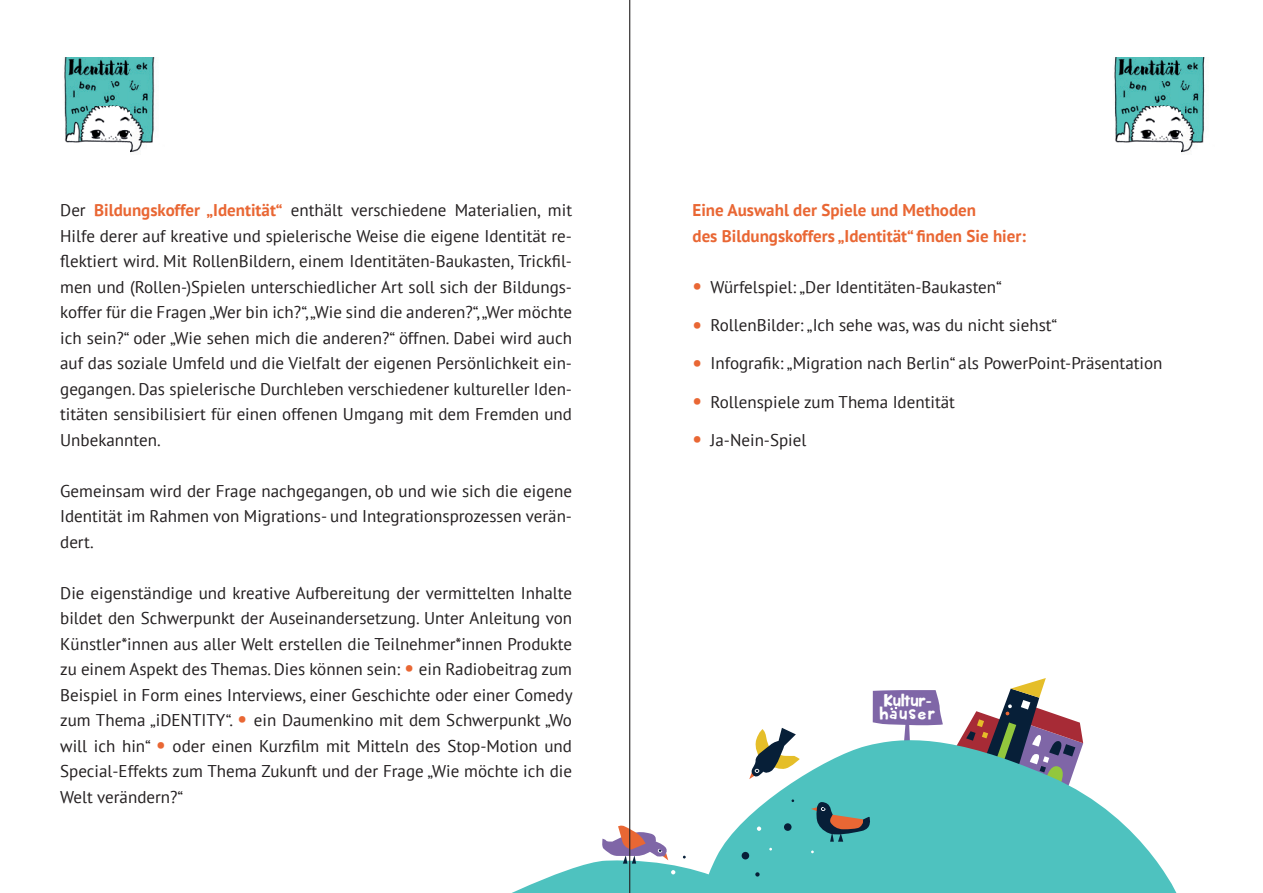
<style>
.page{position:relative;width:1263px;height:893px;background:#fff}
.page>*{position:absolute;margin:0;border:0;box-sizing:border-box;transform-origin:0 0}
.t1{font:700 21.3px/38.2px "PT Sans";color:#e96734;text-align:justify}
.t2{font:16.95px/25.5px "PT Sans";color:#231f20;text-align:justify}
.t3{font:700 16.95px/25.5px "PT Sans";color:#e96734}
.t4{font:15.9px/13.2px "KB Planet Earth";letter-spacing:.04em;color:#fff}
.s1{font-weight:700;color:#e96734}
.s2{font-weight:700;font-size:21.3px;color:#e96734}
</style>
<div class="page">
<svg style="left:873px;top:690px;width:70px;height:44px"></svg>
<svg style="left:963px;top:678px;width:119px;height:56px"></svg>
<img style="left:64px;top:57px;width:91px;height:96px">
<img style="left:1114px;top:57px;width:91px;height:96px">
<svg style="left:743px;top:734px;width:434px;height:159px;fill:#4ec2bf"></svg>
<svg style="left:811px;top:802px;width:61px;height:40px;background:#538987"></svg>
<div style="left:784px;top:823px;width:7px;height:8px;background:#071f38;border-radius:50%"></div>
<svg style="left:512px;top:822px;width:263px;height:71px"></svg>
<svg style="left:749px;top:728px;width:51px;height:52px"></svg>
<hr style="left:629px;top:0;width:1px;height:893px;background:#231f20">
<p class="t2" style="left:60px;top:197px;width:513px">Der <span class="s1">Bildungskoffer „Identität“</span> enthält verschiedene Materialien, mit Hilfe derer auf kreative und spielerische Weise die eigene Identität re&shy;flektiert wird. Mit RollenBildern, einem Identitäten-Baukasten, Trickfil&shy;men und (Rollen-)Spielen unterschiedlicher Art soll sich der Bildungs&shy;koffer für die Fragen „Wer bin ich?“, „Wie sind die anderen?“, „Wer möchte ich sein?“ oder „Wie sehen mich die anderen?“ öffnen. Dabei wird auch auf das soziale Umfeld und die Vielfalt der eigenen Persönlichkeit ein&shy;gegangen. Das spielerische Durchleben verschiedener kultureller Iden&shy;titäten sensibilisiert für einen offenen Umgang mit dem Fremden und Unbekannten.</p>
<p class="t2" style="left:60px;top:478px;width:513px">Gemeinsam wird der Frage nachgegangen, ob und wie sich die eigene Identität im Rahmen von Migrations- und Integrationsprozessen verän&shy;dert.</p>
<p class="t2" style="left:60px;top:580px;width:514px">Die eigenständige und kreative Aufbereitung der vermittelten Inhalte bildet den Schwerpunkt der Auseinandersetzung. Unter Anleitung von Künstler*innen aus aller Welt erstellen die Teilnehmer*innen Produkte zu einem Aspekt des Themas. Dies können sein: <span class="s2">•</span> ein Radiobeitrag zum Beispiel in Form eines Interviews, einer Geschichte oder einer Comedy zum Thema „iDENTITY“. <span class="s2">•</span> ein Daumenkino mit dem Schwerpunkt „Wo will ich hin“ <span class="s2">•</span> oder einen Kurzfilm mit Mitteln des Stop-Motion und Special-Effekts zum Thema Zukunft und der Frage „Wie möchte ich die Welt verändern?“</p>
<p class="t3" style="left:692px;top:197px;width:335px">Eine Auswahl der Spiele und Methoden<br>des Bildungskoffers „Identität“ finden Sie hier:</p>
<p class="t2" style="left:710px;top:274px;width:293px">Würfelspiel: „Der Identitäten-Baukasten“</p>
<p class="t2" style="left:710px;top:312px;width:348px">RollenBilder: „Ich sehe was, was du nicht siehst“</p>
<p class="t2" style="left:710px;top:350px;width:453px">Infografik: „Migration nach Berlin“ als PowerPoint-Präsentation</p>
<p class="t2" style="left:710px;top:388px;width:246px">Rollenspiele zum Thema Identität</p>
<p class="t2" style="left:710px;top:427px;width:97px">Ja-Nein-Spiel</p>
<p class="t1" style="left:692px;top:266px;width:11px">• • • • •</p>
<p class="t4" style="left:879px;top:695px;width:57px">Kultur&shy;hauser</p>
</div>
